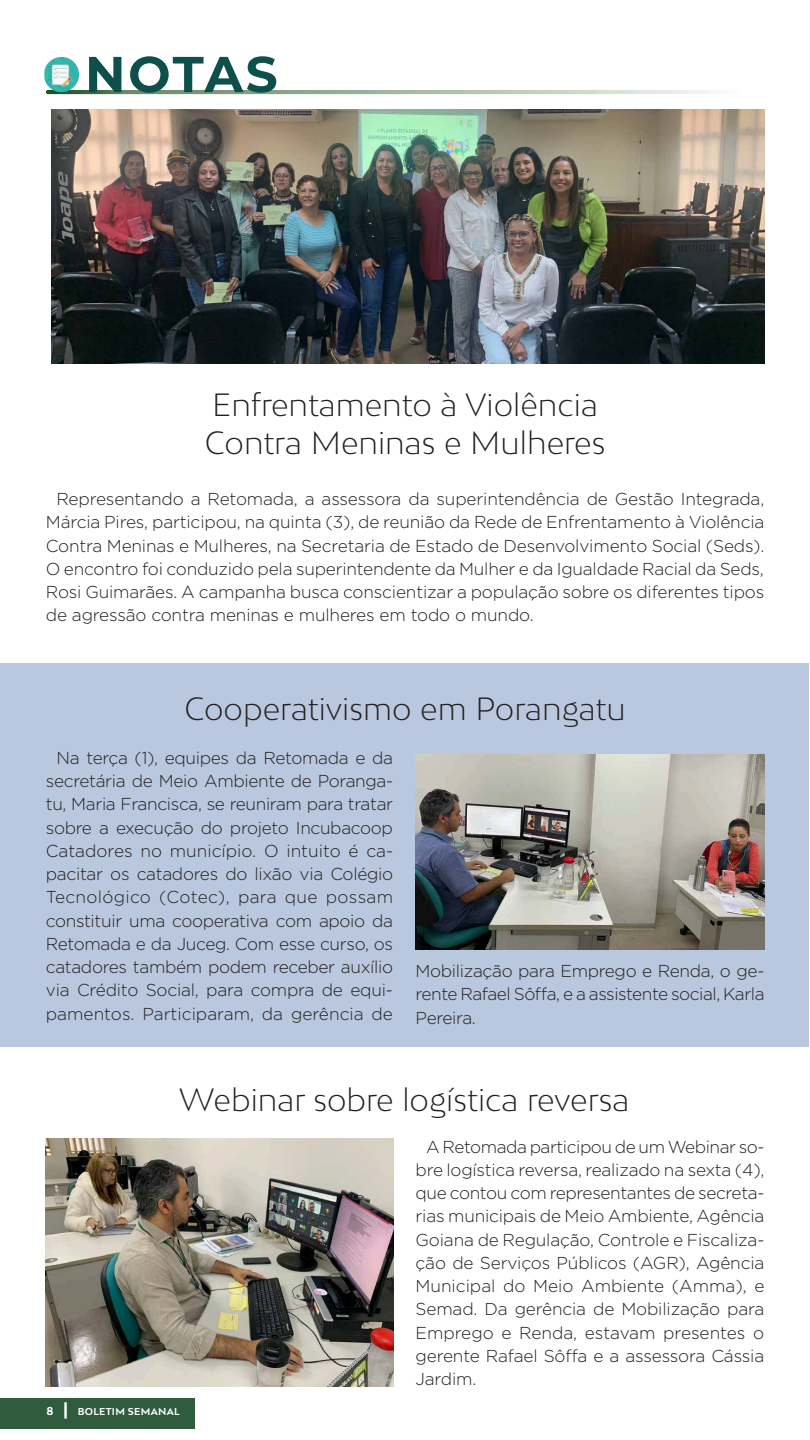
<style>
.page{position:relative;width:810px;height:1440px;background:#fff}
.page>*{position:absolute;margin:0;border:0;box-sizing:border-box;transform-origin:0 0}
.t1{font:700 50.32px "Montserrat";letter-spacing:.045em;color:#0c4f4b}
.t2{font:300 30.38px/37.5px "Bw Mitga";color:#231f20}
.t3{font:300 17.25px/23.2px "Gotham";letter-spacing:-.01em;color:#231f20;text-align:justify}
.t4{font:700 9.45px "Bw Mitga";letter-spacing:.03em;color:#fff}
.s1{font-size:10.88px}
.s2{font-size:16.27px}
</style>
<div class="page">
<div style="left:0;top:663px;width:808px;height:384px;background:#b9c8de"></div>
<svg style="left:46px;top:90px;width:718px;height:4px;background:#a6baa5"></svg>
<img style="left:44px;top:57px;width:35px;height:35px">
<div style="left:0;top:1398px;width:195px;height:31px;background:#2f5c3d"></div>
<img style="left:51px;top:109px;width:713px;height:254px">
<img style="left:416px;top:755px;width:348px;height:194px">
<img style="left:46px;top:1139px;width:347px;height:247px">
<h1 class="t1" style="left:85px;top:38px;width:194px">NOTAS</h1>
<h2 class="t2" style="left:205px;top:385px;width:402px">Enfrentamento à Violência<br>Contra Meninas e Mulheres</h2>
<p class="t3" style="left:46px;top:487px;width:720px;text-indent:11px">Representando a Retomada, a assessora da superintendência de Gestão Integrada, Márcia Pires, participou, na quinta (3), de reunião da Rede de Enfrentamento à Violência Contra Meninas e Mulheres, na Secretaria de Estado de Desenvolvimento Social (Seds).<br>O encontro foi conduzido pela superintendente da Mulher e da Igualdade Racial da Seds, Rosi Guimarães. A campanha busca conscientizar a população sobre os diferentes tipos de agressão contra meninas e mulheres em todo o mundo.</p>
<h2 class="t2" style="left:185px;top:689px;width:443px">Cooperativismo em Porangatu</h2>
<p class="t3" style="left:46px;top:746px;width:349px;text-indent:11px">Na terça (1), equipes da Retomada e da secretária de Meio Ambiente de Poranga&shy;tu, Maria Francisca, se reuniram para tratar sobre a execução do projeto Incubacoop Catadores no município. O intuito é ca&shy;pacitar os catadores do lixão via Colégio Tecnológico (Cotec), para que possam constituir uma cooperativa com apoio da Retomada e da Juceg. Com esse curso, os catadores também podem receber auxílio via Crédito Social, para compra de equi&shy;pamentos. Participaram, da gerência de</p>
<p class="t3" style="left:416px;top:959px;width:350px">Mobilização para Emprego e Renda, o ge&shy;rente Rafael Sôffa, e a assistente social, Karla Pereira.</p>
<h2 class="t2" style="left:179px;top:1080px;width:452px">Webinar sobre logística reversa</h2>
<p class="t3" style="left:416px;top:1134px;width:350px;text-indent:11px">A Retomada participou de um Webinar so&shy;bre logística reversa, realizado na sexta (4), que contou com representantes de secreta&shy;rias municipais de Meio Ambiente, Agência Goiana de Regulação, Controle e Fiscaliza&shy;ção de Serviços Públicos (AGR), Agência Municipal do Meio Ambiente (Amma), e Semad. Da gerência de Mobilização para Emprego e Renda, estavam presentes o gerente Rafael Sôffa e a assessora Cássia Jardim.</p>
<p class="t4" style="left:46px;top:1405px;width:135px"><span class="s1">8</span> <span class="s2">|</span> BOLETIM SEMANAL</p>
</div>
